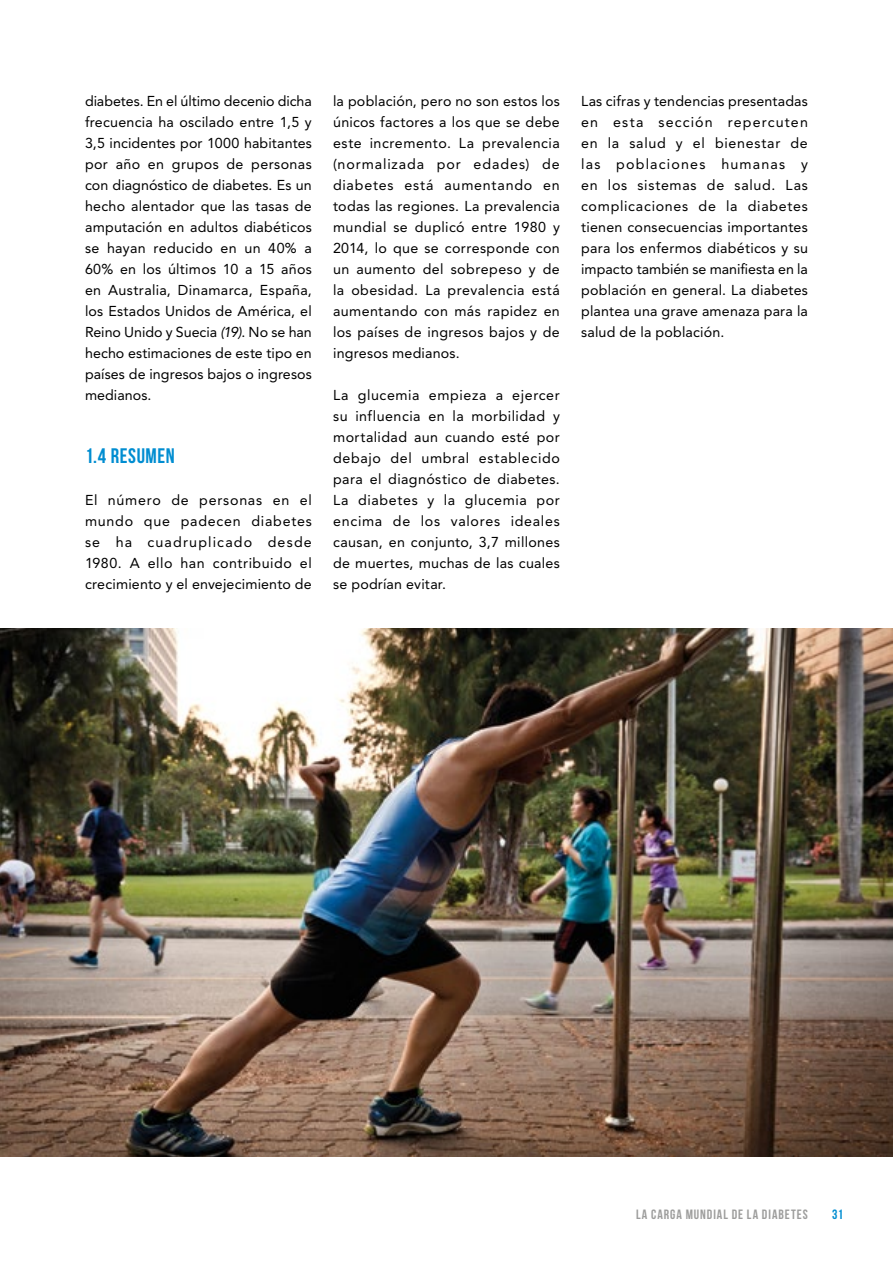
<style>
.page{position:relative;width:893px;height:1263px;background:#fff}
.page>*{position:absolute;margin:0;border:0;box-sizing:border-box;transform-origin:0 0}
.t1{font:700 21px "Bebas Neue";letter-spacing:.03em;color:#008dd1}
.t2{font:14.25px/21px "Avenir LT Std";letter-spacing:.015em;color:#000;text-align:justify}
.t3{font:700 13.5px "Bebas Neue";letter-spacing:.075em;color:#9d9d9c}
.t4{font:700 13.5px "Bebas Neue";color:#008dd1}
.s1{font-style:italic}
</style>
<div class="page">
<img style="left:0;top:628px;width:893px;height:528px">
<p class="t2" style="left:85px;top:91px;width:228px">diabetes. En el último decenio dicha frecuencia ha oscilado entre 1,5 y 3,5 incidentes por 1000 habitantes por año en grupos de personas con diagnóstico de diabetes. Es un hecho alentador que las tasas de amputación en adultos diabéticos se hayan reducido en un 40% a 60% en los últimos 10 a 15 años en Australia, Dinamarca, España, los Estados Unidos de América, el Reino Unido y Suecia <span class="s1">(19)</span>. No se han hecho estimaciones de este tipo en países de ingresos bajos o ingresos medianos.</p>
<h1 class="t1" style="left:85px;top:444px;width:91px">1.4 RESUMEN</h1>
<p class="t2" style="left:85px;top:490px;width:228px">El número de personas en el mundo que padecen diabetes se ha cuadruplicado desde 1980. A ello han contribuido el crecimiento y el envejecimiento de</p>
<p class="t2" style="left:333px;top:91px;width:228px">la población, pero no son estos los únicos factores a los que se debe este incremento. La prevalencia (normalizada por edades) de diabetes está aumentando en todas las regiones. La prevalencia mundial se duplicó entre 1980 y 2014, lo que se corresponde con un aumento del sobrepeso y de la obesidad. La prevalencia está aumentando con más rapidez en los países de ingresos bajos y de ingresos medianos.</p>
<p class="t2" style="left:333px;top:385px;width:228px">La glucemia empieza a ejercer su influencia en la morbilidad y mortalidad aun cuando esté por debajo del umbral establecido para el diagnóstico de diabetes.<br>La diabetes y la glucemia por encima de los valores ideales causan, en conjunto, 3,7 millones de muertes, muchas de las cuales se podrían evitar.</p>
<p class="t2" style="left:581px;top:91px;width:228px">Las cifras y tendencias presentadas en esta sección repercuten en la salud y el bienestar de las poblaciones humanas y en los sistemas de salud. Las complicaciones de la diabetes tienen consecuencias importantes para los enfermos diabéticos y su impacto también se manifiesta en la población en general. La diabetes plantea una grave amenaza para la salud de la población.</p>
<p class="t3" style="left:636px;top:1207px;width:173px">LA CARGA MUNDIAL DE LA DIABETES</p>
<p class="t4" style="left:832px;top:1207px;width:12px">31</p>
</div>
